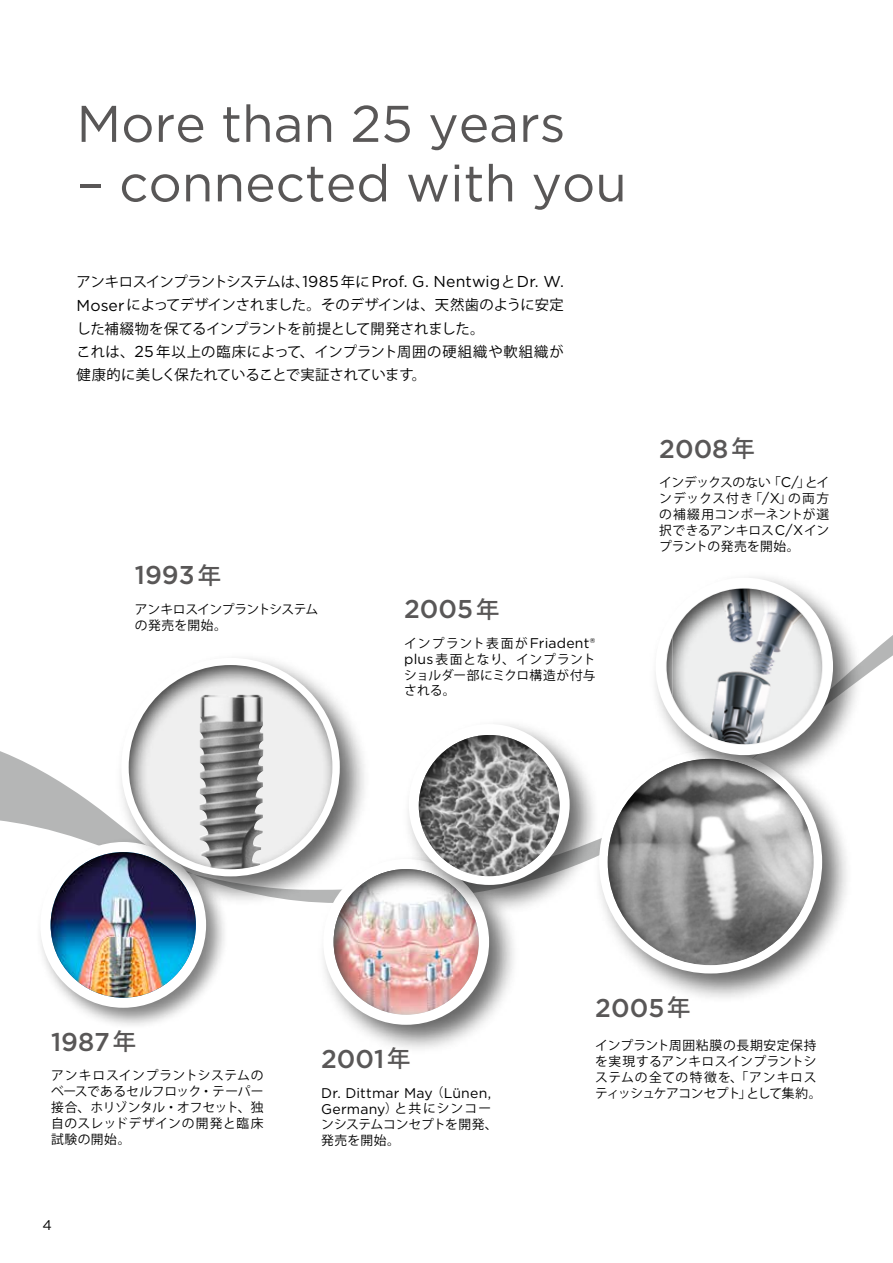
<style>
.page{position:relative;width:893px;height:1263px;background:#fff}
.page>*{position:absolute;margin:0;border:0;box-sizing:border-box;transform-origin:0 0}
.t1{font:51.45px "Gotham";color:#595757}
.t2{font:500 25.65px "Gotham";color:#595757}
.t3{font:15.75px "Gotham";letter-spacing:.01em;color:#000}
.t4{font:14.4px/23.4px "Koz Go Pro";letter-spacing:-.005em;color:#000}
.t5{font:14.1px "Gotham";letter-spacing:.015em;color:#000}
.t6{font:12.75px/15.9px "Koz Go Pro";letter-spacing:.02em;color:#000;text-align:justify}
.t7{font:12.75px/15.9px "Koz Go Pro";letter-spacing:-.015em;color:#000}
.s1{font-family:"Koz Go Pro";font-size:14.4px}
.s2{font-family:"Gotham";font-size:15.75px}
.s3{font-family:"Koz Go Pro";font-size:23.4px}
.s4{font-family:"Gotham";font-size:14.1px}
.s5{font-family:"Koz Go Pro";font-size:12.75px}
</style>
<div class="page">
<svg style="left:0;top:635px;width:893px;height:202px"></svg>
<div style="left:36px;top:837px;width:193px;height:193px;background:#000;opacity:.5"></div>
<div style="left:45px;top:847px;width:156px;height:156px;background:#fff;border-radius:50%"></div>
<div style="left:40px;top:842px;width:166px;height:166px;border:10px solid #fff;border-radius:50%"></div>
<img style="left:51px;top:852px;width:145px;height:146px;border-radius:73px">
<div style="left:592px;top:744px;width:261px;height:260px;background:#000;opacity:.6"></div>
<div style="left:599px;top:750px;width:223px;height:223px;border:8px solid #fff;border-radius:50%"></div>
<div style="left:607px;top:758px;width:208px;height:207px;background:#000;opacity:.75"></div>
<div style="left:649px;top:571px;width:214px;height:214px;background:#000;opacity:.6"></div>
<div style="left:656px;top:578px;width:177px;height:177px;border:10px solid #fff;border-radius:50%"></div>
<div style="left:666px;top:588px;width:158px;height:156px;background:#000;opacity:.75"></div>
<div style="left:115px;top:651px;width:255px;height:256px;background:#000;opacity:.6"></div>
<div style="left:121px;top:658px;width:219px;height:218px;border:8px solid #fff;border-radius:50%"></div>
<div style="left:127px;top:664px;width:207px;height:207px;background:#000;opacity:.75"></div>
<div style="left:317px;top:852px;width:202px;height:203px;background:#000;opacity:.6"></div>
<div style="left:323px;top:859px;width:166px;height:166px;border:10px solid #fff;border-radius:50%"></div>
<div style="left:333px;top:868px;width:148px;height:147px;background:#000;opacity:.75"></div>
<div style="left:402px;top:717px;width:198px;height:198px;background:#000;opacity:.6"></div>
<div style="left:409px;top:724px;width:161px;height:161px;border:10px solid #fff;border-radius:50%"></div>
<div style="left:418px;top:735px;width:144px;height:142px;background:#000;opacity:.75"></div>
<h1 class="t1" style="left:77px;top:91px;width:490px">More than 25 years</h1>
<h1 class="t1" style="left:77px;top:150px;width:552px">– connected with you</h1>
<p class="t3" style="left:77px;top:272px;width:489px"><span class="s1">アンキロスインプラントシステムは、</span>1985 <span class="s1">年に</span>Prof. G. Nentwig<span class="s1">と</span>Dr. W.</p>
<p class="t4" style="left:77px;top:294px;width:489px"><span class="s2">Moser</span>によってデザインされました。そのデザインは、天然歯のように安定した補綴物を保てるインプラントを前提として開発されました。<br>これは、<span class="s2">25</span>年以上の臨床によって、インプラント周囲の硬組織や軟組織が健康的に美しく保たれていることで実証されています。</p>
<h2 class="t2" style="left:135px;top:558px;width:88px">1993<span class="s3">年</span></h2>
<p class="t7" style="left:135px;top:601px;width:185px">アンキロスインプラントシステムの発売を開始。</p>
<h2 class="t2" style="left:404px;top:592px;width:97px">2005<span class="s3">年</span></h2>
<p class="t6" style="left:404px;top:635px;width:193px">インプラント表面が<span class="s4">Friadent® plus</span>表面となり、インプラントショルダー部にミクロ構造が付与される。</p>
<h2 class="t2" style="left:659px;top:432px;width:97px">2008<span class="s3">年</span></h2>
<p class="t6" style="left:659px;top:475px;width:172px">インデックスのない「<span class="s4">C/</span>」とインデックス付き「<span class="s4">/X</span>」の両方の補綴用コンポーネントが選択できるアンキロス<span class="s4">C/X</span>インプラントの発売を開始。</p>
<h2 class="t2" style="left:51px;top:1025px;width:87px">1987<span class="s3">年</span></h2>
<p class="t6" style="left:51px;top:1068px;width:214px">アンキロスインプラントシステムのベースであるセルフロック・テーパー接合、ホリゾンタル・オフセット、独自のスレッドデザインの開発と臨床試験の開始。</p>
<p class="t5" style="left:43px;top:1216px;width:11px">4</p>
<h2 class="t2" style="left:321px;top:1042px;width:91px">2001<span class="s3">年</span></h2>
<p class="t5" style="left:321px;top:1084px;width:172px">Dr. Dittmar May <span class="s5">（</span>Lünen,</p>
<p class="t6" style="left:321px;top:1101px;width:178px;text-align:left"><span class="s4">Germany</span>）と共にシンコーンシステムコンセプトを開発、発売を開始。</p>
<h2 class="t2" style="left:595px;top:991px;width:97px">2005<span class="s3">年</span></h2>
<p class="t6" style="left:595px;top:1038px;width:228px;text-align:left">インプラント周囲粘膜の長期安定保持を実現するアンキロスインプラントシステムの全ての特徴を、「アンキロスティッシュケアコンセプト」として集約。</p>
</div>
